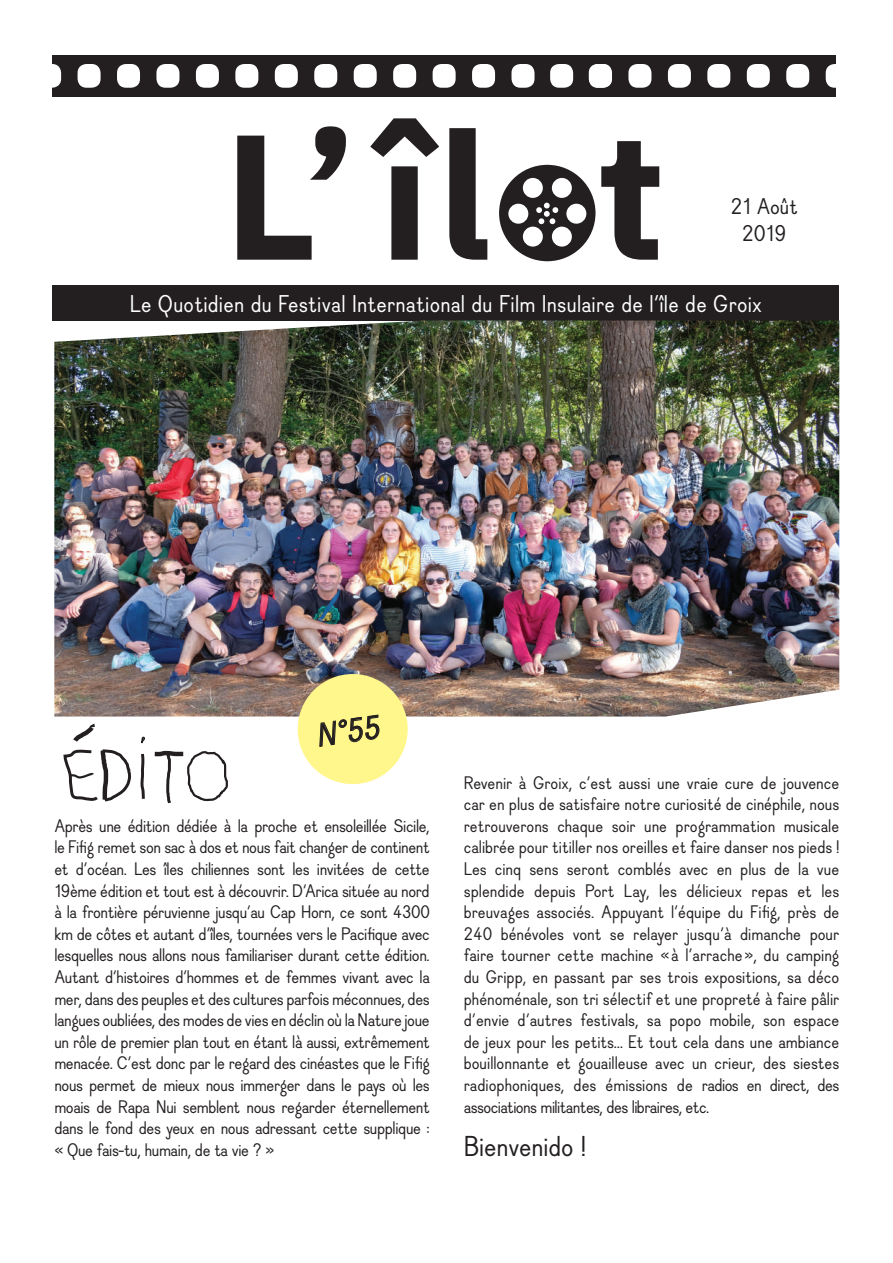
<style>
.page{position:relative;width:893px;height:1263px;background:#fff}
.page>*{position:absolute;margin:0;border:0;box-sizing:border-box;transform-origin:0 0}
.t1{font:700 177.75px "IBM Plex Sans";color:#231f20}
.t2{font:italic 32.25px "Dauphine";color:#231f20}
.t3{font:28.5px "Dauphine";color:#231f20}
.t4{font:24px "Dauphine";letter-spacing:.01em;color:#fff}
.t5{font:22.5px/27px "Dauphine";color:#231f20;text-align:center}
.t6{font:18px/21.6px "Dauphine";letter-spacing:-.025em;color:#231f20;text-align:justify}
</style>
<div class="page">
<div style="left:53px;top:285px;width:786px;height:35px;background:#231f20"></div>
<div style="left:499px;top:165px;width:96px;height:96px;background:#231f20;border-radius:50%"></div>
<div style="left:552px;top:178px;width:20px;height:20px;background:#fff;border-radius:50%"></div>
<svg style="left:536px;top:203px;width:22px;height:21px"></svg>
<div style="left:552px;top:227px;width:20px;height:20px;background:#fff;border-radius:50%"></div>
<div style="left:566px;top:204px;width:20px;height:20px;background:#fff;border-radius:50%"></div>
<div style="left:508px;top:204px;width:20px;height:20px;background:#fff;border-radius:50%"></div>
<div style="left:523px;top:178px;width:20px;height:20px;background:#fff;border-radius:50%"></div>
<div style="left:523px;top:227px;width:20px;height:20px;background:#fff;border-radius:50%"></div>
<div style="left:53px;top:55px;width:783px;height:42px;background:#231f20"></div>
<div style="left:38px;top:64px;width:23px;height:24px;background:#fff;border-radius:9px"></div>
<div style="left:78px;top:64px;width:23px;height:24px;background:#fff;border-radius:9px"></div>
<div style="left:117px;top:64px;width:23px;height:24px;background:#fff;border-radius:9px"></div>
<div style="left:156px;top:64px;width:23px;height:24px;background:#fff;border-radius:9px"></div>
<div style="left:196px;top:64px;width:23px;height:24px;background:#fff;border-radius:9px"></div>
<div style="left:235px;top:64px;width:23px;height:24px;background:#fff;border-radius:9px"></div>
<div style="left:275px;top:64px;width:23px;height:24px;background:#fff;border-radius:9px"></div>
<div style="left:314px;top:64px;width:23px;height:24px;background:#fff;border-radius:9px"></div>
<div style="left:354px;top:64px;width:23px;height:24px;background:#fff;border-radius:9px"></div>
<div style="left:393px;top:64px;width:23px;height:24px;background:#fff;border-radius:9px"></div>
<div style="left:433px;top:64px;width:23px;height:24px;background:#fff;border-radius:9px"></div>
<div style="left:472px;top:64px;width:23px;height:24px;background:#fff;border-radius:9px"></div>
<div style="left:511px;top:64px;width:23px;height:24px;background:#fff;border-radius:9px"></div>
<div style="left:550px;top:64px;width:23px;height:24px;background:#fff;border-radius:9px"></div>
<div style="left:589px;top:64px;width:23px;height:24px;background:#fff;border-radius:9px"></div>
<div style="left:628px;top:64px;width:23px;height:24px;background:#fff;border-radius:9px"></div>
<div style="left:668px;top:64px;width:23px;height:24px;background:#fff;border-radius:9px"></div>
<div style="left:707px;top:64px;width:23px;height:24px;background:#fff;border-radius:9px"></div>
<div style="left:747px;top:64px;width:23px;height:24px;background:#fff;border-radius:9px"></div>
<div style="left:786px;top:64px;width:23px;height:24px;background:#fff;border-radius:9px"></div>
<div style="left:826px;top:64px;width:23px;height:24px;background:#fff;border-radius:9px"></div>
<img style="left:54px;top:320px;width:785px;height:396px">
<svg style="left:291px;top:667px;width:123px;height:117px;background:#e0d793"></svg>
<svg style="left:62px;top:653px;width:70px;height:149px"></svg>
<svg style="left:140px;top:736px;width:88px;height:68px"></svg>
<h1 class="t1" style="left:224px;top:55px;width:443px">L’îl t</h1>
<h3 class="t4" style="left:130px;top:291px;width:634px">Le Quotidien du Festival International du Film Insulaire de l’île de Groix</h3>
<p class="t5" style="left:731px;top:194px;width:68px">21 Août<br>2019</p>
<h2 class="t2" style="left:314px;top:719px;width:65px;rotate:-8deg">N°55</h2>
<p class="t6" style="left:54px;top:816px;width:377px">Après une édition dédiée à la proche et ensoleillée Sicile, le Fifig remet son sac à dos et nous fait changer de continent et d’océan. Les îles chiliennes sont les invitées de cette 19ème édition et tout est à découvrir. D’Arica située au nord à la frontière péruvienne jusqu’au Cap Horn, ce sont 4300 km de côtes et autant d’îles, tournées vers le Pacifique avec lesquelles nous allons nous familiariser durant cette édition.<br>Autant d’histoires d’hommes et de femmes vivant avec la mer, dans des peuples et des cultures parfois méconnues, des langues oubliées, des modes de vies en déclin où la Nature joue un rôle de premier plan tout en étant là aussi, extrêmement menacée. C’est donc par le regard des cinéastes que le Fifig nous permet de mieux nous immerger dans le pays où les moais de Rapa Nui semblent nous regarder éternellement dans le fond des yeux en nous adressant cette supplique : « Que fais-tu, humain, de ta vie ? »</p>
<p class="t6" style="left:464px;top:773px;width:377px">Revenir à Groix, c’est aussi une vraie cure de jouvence car en plus de satisfaire notre curiosité de cinéphile, nous retrouverons chaque soir une programmation musicale calibrée pour titiller nos oreilles et faire danser nos pieds !<br>Les cinq sens seront comblés avec en plus de la vue splendide depuis Port Lay, les délicieux repas et les breuvages associés. Appuyant l’équipe du Fifig, près de 240 bénévoles vont se relayer jusqu’à dimanche pour faire tourner cette machine « à l’arrache », du camping du Gripp, en passant par ses trois expositions, sa déco phénoménale, son tri sélectif et une propreté à faire pâlir d’envie d’autres festivals, sa popo mobile, son espace de jeux pour les petits… Et tout cela dans une ambiance bouillonnante et gouailleuse avec un crieur, des siestes radiophoniques, des émissions de radios en direct, des associations militantes, des libraires, etc.</p>
<h3 class="t3" style="left:464px;top:1131px;width:123px">Bienvenido !</h3>
</div>
